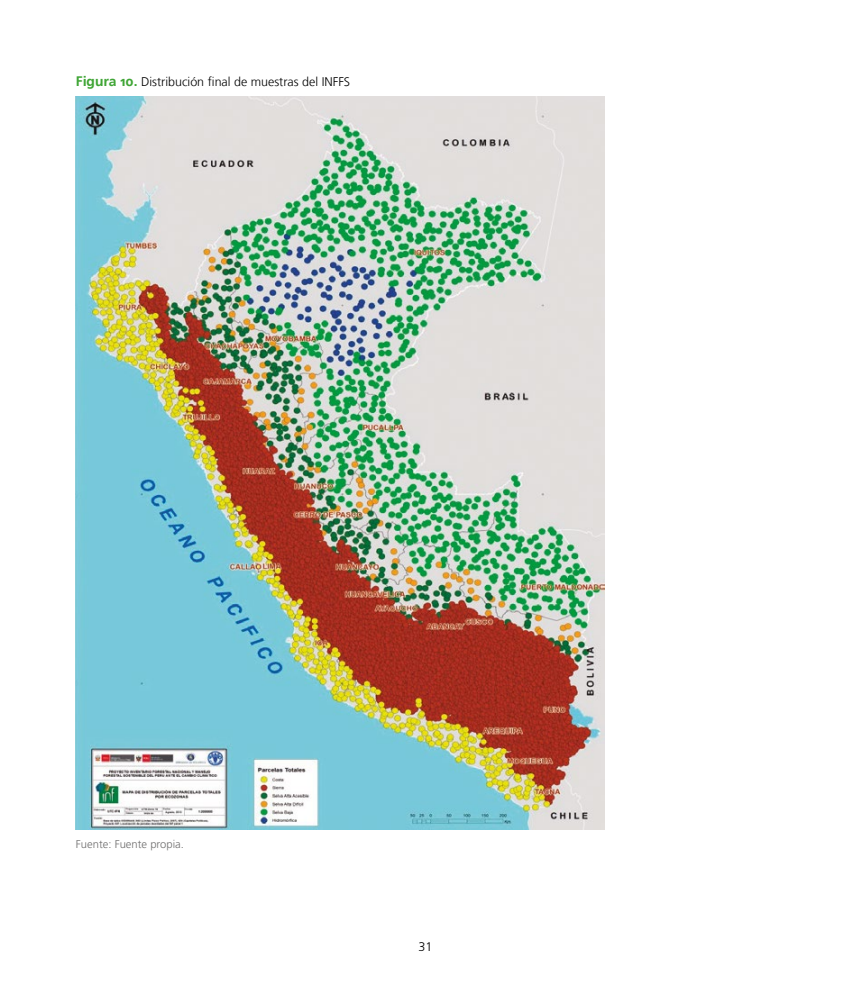
<style>
.page{position:relative;width:851px;height:993px;background:#fff}
.page>*{position:absolute;margin:0;border:0;box-sizing:border-box;transform-origin:0 0}
.t1{font:300 12.5px "Frutiger LT";color:#000}
.t2{font:300 12.5px "Frutiger LT Std";color:#000}
.t3{font:300 11.25px "Frutiger LT Std";color:#706f6f}
.s1{font-family:"Frutiger Linotype";font-weight:700;font-size:13.75px;color:#3fa535}
</style>
<div class="page">
<img style="left:76px;top:96px;width:528px;height:733px">
<p class="t1" style="left:76px;top:75px;width:276px"><span class="s1">Figura 10.</span> Distribución final de muestras del INFFS</p>
<p class="t3" style="left:76px;top:837px;width:109px">Fuente: Fuente propia.</p>
<p class="t2" style="left:418px;top:939px;width:15px">31</p>
</div>
